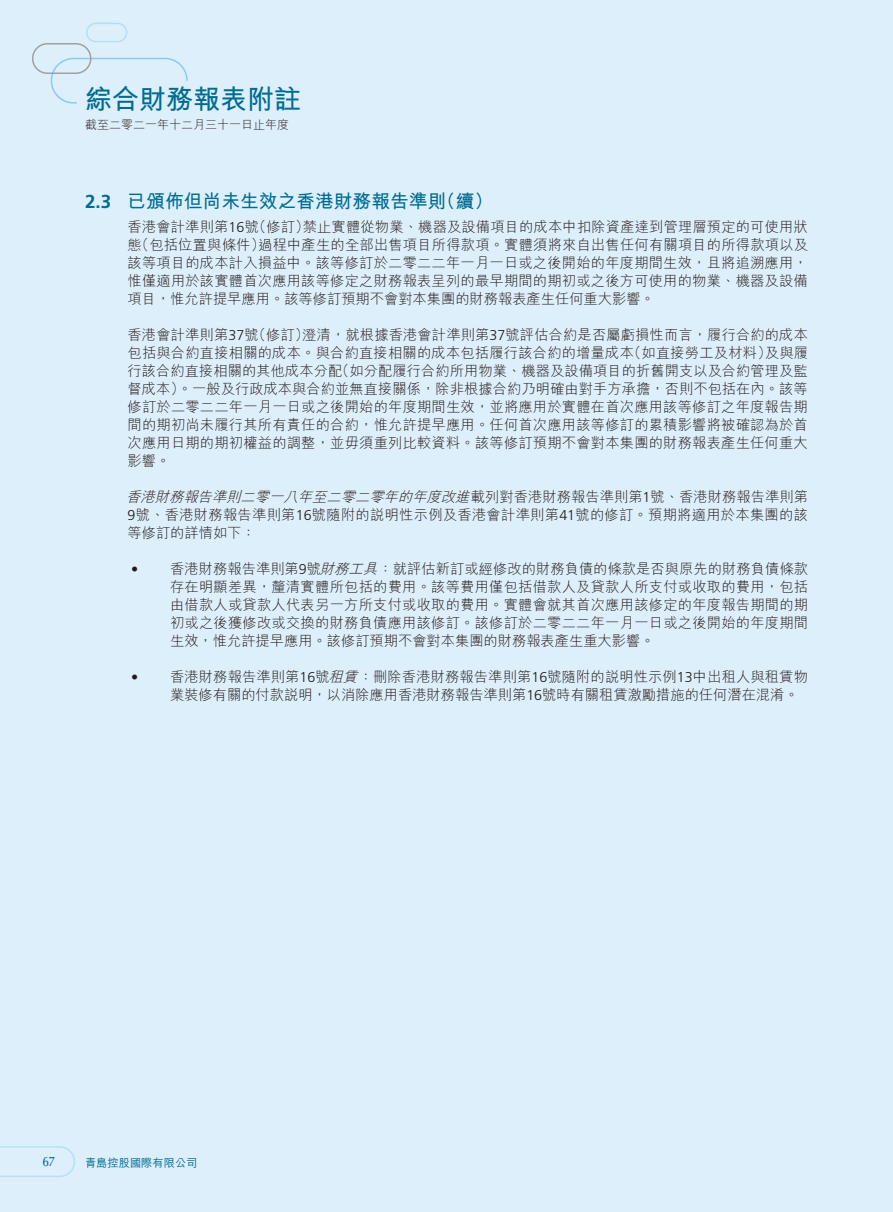
<style>
.page{position:relative;width:893px;height:1212px;background:#ddeffb}
.page>*{position:absolute;margin:0;border:0;box-sizing:border-box;transform-origin:0 0}
.t1{font:700 27px "M Hei HK";color:#006c92}
.t2{font:700 18.75px "M Hei HK";color:#006c92}
.t3{font:700 18.75px "Frutiger LT Std";color:#006c92}
.t4{font:300 14.25px/18px "M Hei HK";letter-spacing:.015em;color:#231916}
.t5{font:300 14.25px "Frutiger LT Std";color:#231916}
.t6{font:500 13.5px "Optima LT Std";color:#006c92;scale:.9 1}
.t7{font:300 12px "M Hei HK";color:#231916}
.t8{font:500 11.25px "M Hei HK";color:#006c92}
.s1{font-family:"Frutiger LT Std"}
.s2{font-style:italic}
</style>
<div class="page">
<svg style="left:50px;top:57px;width:138px;height:47px"></svg>
<div style="left:32px;top:43px;width:59px;height:31px;border:2px solid #a0a0a1;border-radius:15px"></div>
<div style="left:86px;top:23px;width:41px;height:19px;border:2px solid #b7def5;border-radius:9px"></div>
<svg style="left:0;top:1146px;width:75px;height:31px"></svg>
<h1 class="t1" style="left:85px;top:80px;width:217px">綜合財務報表附註</h1>
<p class="t7" style="left:85px;top:118px;width:205px">截至二零二一年十二月三十一日止年度</p>
<h2 class="t3" style="left:85px;top:191px;width:28px">2.3</h2>
<h2 class="t2" style="left:128px;top:188px;width:320px">已頒佈但尚未生效之香港財務報告準則</h2>
<h2 class="t2" style="left:437px;top:188px;width:58px">（續(</h2>
<p class="t4" style="left:258px;top:218px;width:551px;text-indent:-131px">香港會計準則第<span class="s1">16</span> （號修訂）<br>過程中產生的全部出售項目所得款項。實體須將來自出售任何有關項目的所得款項以及</p>
<p class="t4" style="left:303px;top:218px;width:507px">禁止實體從物業、機器及設備項目的成本中扣除資產達到管理層預定的可使用狀</p>
<p class="t4" style="left:128px;top:236px;width:682px">（態包括位置與條件）<br>該等項目的成本計入損益中。該等修訂於二零二二年一月一日或之後開始的年度期間生效，且將追溯應用，惟僅適用於該實體首次應用該等修定之財務報表呈列的最早期間的期初或之後方可使用的物業、機器及設備項目，惟允許提早應用。該等修訂預期不會對本集團的財務報表產生任何重大影響。</p>
<p class="t4" style="left:302px;top:326px;width:507px">澄清，就根據香港會計準則第<span class="s1">37</span>號評估合約是否屬虧損性而言，履行合約的成本</p>
<p class="t4" style="left:128px;top:326px;width:183px">香港會計準則第<span class="s1">37</span> （號修訂）</p>
<p class="t4" style="left:627px;top:344px;width:146px">（如直接勞工及材料）</p>
<p class="t4" style="left:335px;top:344px;width:474px;text-indent:-208px">包括與合約直接相關的成本。與合約直接相關的成本包括履行該合約的增量成本<br>（如分配履行合約所用物業、機器及設備項目的折舊開支以及合約管理及監</p>
<p class="t4" style="left:765px;top:344px;width:45px">及與履</p>
<p class="t4" style="left:128px;top:362px;width:682px">行該合約直接相關的其他成本分配<br>督成本）。一般及行政成本與合約並無直接關係，除非根據合約乃明確由對手方承擔，否則不包括在內。該等修訂於二零二二年一月一日或之後開始的年度期間生效，並將應用於實體在首次應用該等修訂之年度報告期間的期初尚未履行其所有責任的合約，惟允許提早應用。任何首次應用該等修訂的累積影響將被確認為於首次應用日期的期初權益的調整，並毋須重列比較資料。該等修訂預期不會對本集團的財務報表產生任何重大影響。</p>
<p class="t4" style="left:126px;top:488px;width:683px;text-align:justify"><span class="s2">香港財務報告準則二零一八年至二零二零年的年度改進</span>載列對香港財務報告準則第號<span class="s1">1</span> 、香港財務報告準則第號<span class="s1">9</span> 、香港財務報告準則第<span class="s1">16</span>號隨附的說明性示例及香港會計準則第<span class="s1">41</span>號的修訂。預期將適用於本集團的該等修訂的詳情如下：</p>
<p class="t4" style="left:378px;top:560px;width:431px">：就評估新訂或經修改的財務負債的條款是否與原先的財務負債條款</p>
<p class="t4" style="left:170px;top:560px;width:212px">香港財務報告準則第<span class="s1">9</span> 號<span class="s2">財務工具</span></p>
<p class="t5" style="left:131px;top:561px;width:9px">•</p>
<p class="t5" style="left:131px;top:669px;width:9px">•</p>
<p class="t4" style="left:170px;top:578px;width:640px;text-align:justify">存在明顯差異，釐清實體所包括的費用。該等費用僅包括借款人及貸款人所支付或收取的費用，包括由借款人或貸款人代表另一方所支付或收取的費用。實體會就其首次應用該修定的年度報告期間的期初或之後獲修改或交換的財務負債應用該修訂。該修訂於二零二二年一月一日或之後開始的年度期間生效，惟允許提早應用。該修訂預期不會對本集團的財務報表產生重大影響。</p>
<p class="t4" style="left:359px;top:668px;width:451px">：刪除香港財務報告準則第<span class="s1">16</span>號隨附的說明性示例<span class="s1">13</span>中出租人與租賃物</p>
<p class="t4" style="left:170px;top:668px;width:192px">香港財務報告準則第<span class="s1">16</span>號<span class="s2">租賃</span></p>
<p class="t4" style="left:170px;top:686px;width:630px">業裝修有關的付款說明，以消除應用香港財務報告準則第<span class="s1">16</span>號時有關租賃激勵措施的任何潛在混淆。</p>
<p class="t6" style="left:43px;top:1154px;width:15px">67</p>
<p class="t8" style="left:85px;top:1154px;width:114px">青島控股國際有限公司</p>
</div>
